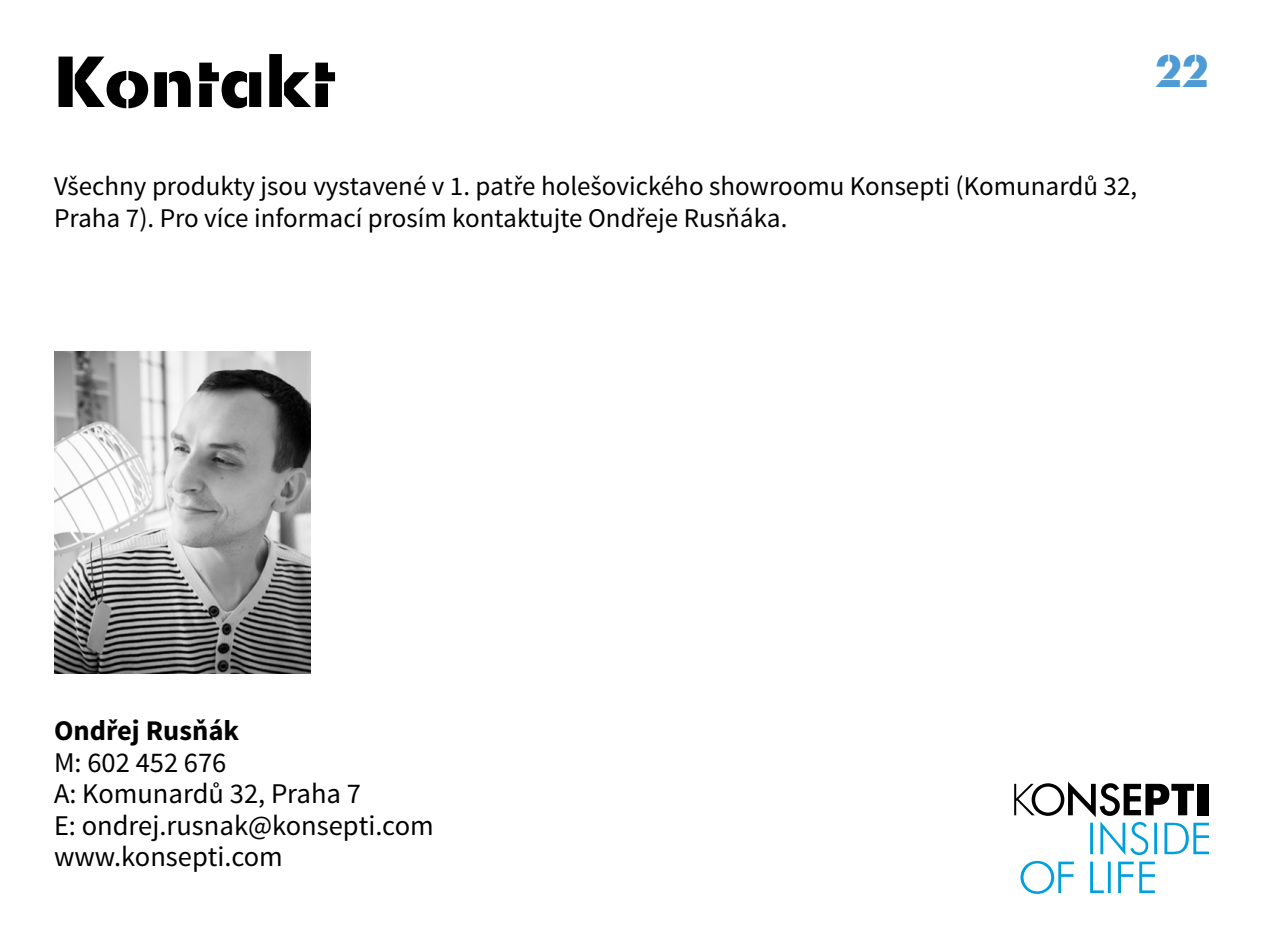
<style>
.page{position:relative;width:1263px;height:948px;background:#fff}
.page>*{position:absolute;margin:0;border:0;box-sizing:border-box;transform-origin:0 0}
.t1{font:700 72px "Futura Konsepti";color:#000}
.t2{font:700 45px "Futura Konsepti";color:#4d9ad4}
.t3{font:28.5px/31.5px "Source Sans Pro";color:#000}
.t4{font:700 28.5px "Source Sans Pro";color:#000}
.t5{font:27px/32.4px "Source Sans Pro";color:#000}
</style>
<div class="page">
<svg style="left:1090px;top:861px;width:65px;height:31px"></svg>
<svg style="left:1014px;top:781px;width:195px;height:73px"></svg>
<svg style="left:1020px;top:860px;width:54px;height:33px"></svg>
<img style="left:54px;top:351px;width:256px;height:322px">
<h1 class="t1" style="left:54px;top:39px;width:283px">Kontakt</h1>
<h2 class="t2" style="left:1155px;top:45px;width:55px">22</h2>
<p class="t5" style="left:54px;top:170px;width:1085px">Všechny produkty jsou vystavené v 1. patře holešovického showroomu Konsepti (Komunardů 32,<br>Praha 7). Pro více informací prosím kontaktujte Ondřeje Rusňáka.</p>
<p class="t4" style="left:54px;top:712px;width:187px">Ondřej Rusňák</p>
<p class="t3" style="left:54px;top:746px;width:381px">M: 602 452 676<br>A: Komunardů 32, Praha 7<br>E: ondrej.rusnak@konsepti.com www.konsepti.com</p>
</div>
